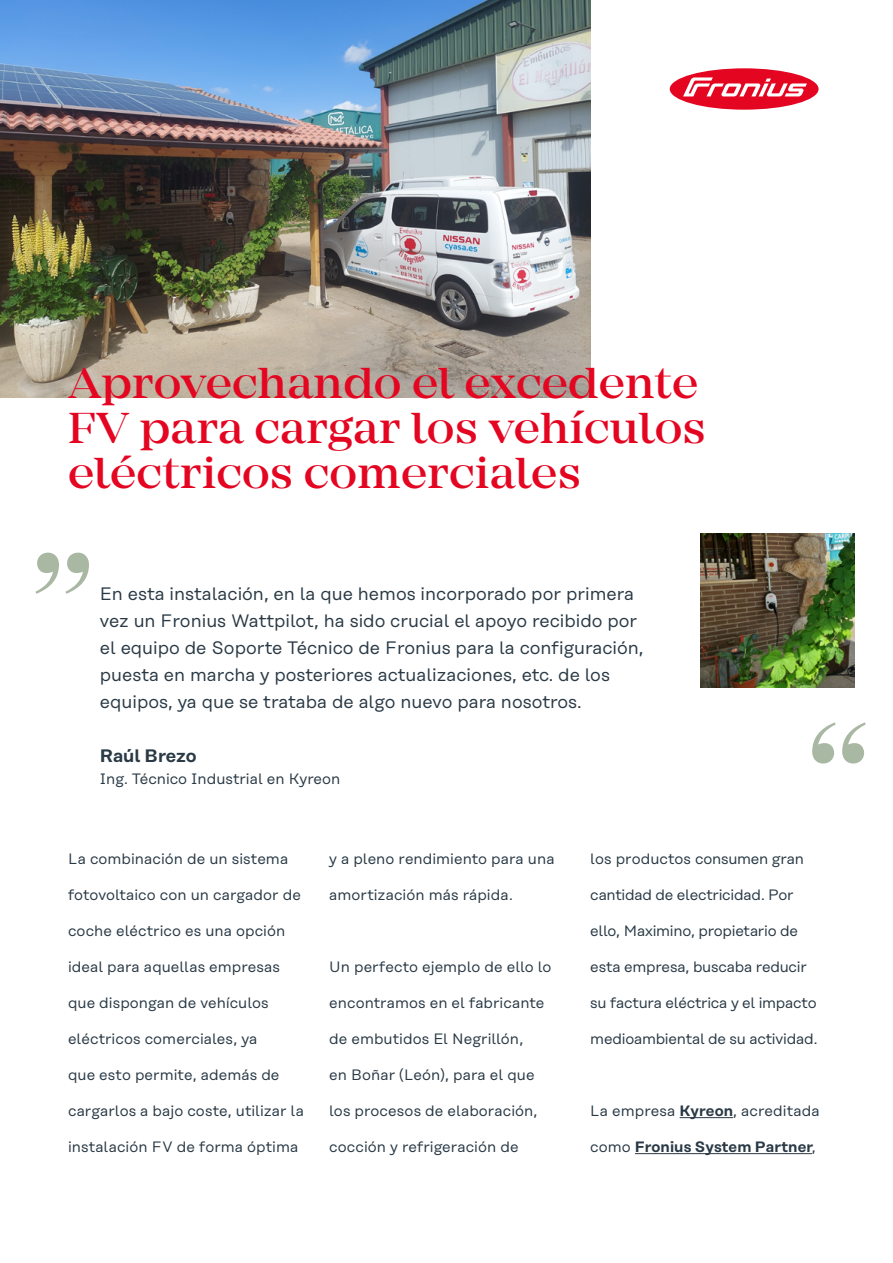
<style>
.page{position:relative;width:893px;height:1263px;background:#fff}
.page>*{position:absolute;margin:0;border:0;box-sizing:border-box;transform-origin:0 0}
.t1{font:500 45px/45px "Mirador";color:#e40521}
.t2{font:18px/27px "Rational Text";color:#293945}
.t3{font:600 18px "Rational Text";letter-spacing:-.005em;color:#293945}
.t4{font:15px "Rational Text";color:#293945}
.t5{font:15px "Rational Text";letter-spacing:-.02em;color:#293945}
.t6{font:600 15px "Rational Text";letter-spacing:.005em;color:#293945}
.s1{font-weight:600}
.s2{font-weight:400}
</style>
<div class="page">
<img style="left:0;top:0;width:590px;height:398px">
<img style="left:700px;top:533px;width:155px;height:154px">
<svg style="left:35px;top:553px;width:54px;height:41px"></svg>
<svg style="left:812px;top:722px;width:54px;height:41px"></svg>
<hr style="left:680px;top:1117px;width:53px;height:1px;background:#293945">
<hr style="left:635px;top:1153px;width:177px;height:1px;background:#293945">
<div style="left:670px;top:68px;width:149px;height:42px;background:#e40521;border-radius:50%"></div>
<svg style="left:683px;top:77px;width:124px;height:19px"></svg>
<h1 class="t1" style="left:68px;top:360px;width:639px">Aprovechando el excedente<br>FV para cargar los vehículos eléctricos comerciales</h1>
<p class="t2" style="left:100px;top:580px;width:545px">En esta instalación, en la que hemos incorporado por primera vez un Fronius Wattpilot, ha sido crucial el apoyo recibido por el equipo de Soporte Técnico de Fronius para la configuración, puesta en marcha y posteriores actualizaciones, etc. de los equipos, ya que se trataba de algo nuevo para nosotros.</p>
<p class="t3" style="left:100px;top:745px;width:98px">Raúl Brezo</p>
<p class="t4" style="left:100px;top:770px;width:242px">Ing. Técnico Industrial en Kyreon</p>
<p class="t4" style="left:68px;top:850px;width:222px">La combinación de un sistema</p>
<p class="t4" style="left:68px;top:886px;width:234px">fotovoltaico con un cargador de</p>
<p class="t4" style="left:68px;top:922px;width:219px">coche eléctrico es una opción</p>
<p class="t4" style="left:68px;top:958px;width:214px">ideal para aquellas empresas</p>
<p class="t4" style="left:68px;top:994px;width:202px">que dispongan de vehículos</p>
<p class="t4" style="left:68px;top:1030px;width:191px">eléctricos comerciales, ya</p>
<p class="t4" style="left:68px;top:1066px;width:213px">que esto permite, además de</p>
<p class="t4" style="left:68px;top:1102px;width:237px">cargarlos a bajo coste, utilizar la</p>
<p class="t4" style="left:68px;top:1138px;width:232px">instalación FV de forma óptima</p>
<p class="t4" style="left:329px;top:850px;width:227px">y a pleno rendimiento para una</p>
<p class="t4" style="left:329px;top:886px;width:185px">amortización más rápida.</p>
<p class="t4" style="left:329px;top:958px;width:224px">Un perfecto ejemplo de ello lo</p>
<p class="t4" style="left:329px;top:994px;width:217px">encontramos en el fabricante</p>
<p class="t4" style="left:329px;top:1030px;width:196px">de embutidos El Negrillón,</p>
<p class="t4" style="left:329px;top:1066px;width:207px">en Boñar (León), para el que</p>
<p class="t4" style="left:329px;top:1102px;width:210px">los procesos de elaboración,</p>
<p class="t4" style="left:329px;top:1138px;width:191px">cocción y refrigeración de</p>
<p class="t4" style="left:590px;top:850px;width:215px">los productos consumen gran</p>
<p class="t4" style="left:590px;top:886px;width:205px">cantidad de electricidad. Por</p>
<p class="t5" style="left:590px;top:922px;width:209px">ello, Maximino, propietario de</p>
<p class="t4" style="left:590px;top:958px;width:218px">esta empresa, buscaba reducir</p>
<p class="t4" style="left:590px;top:994px;width:228px">su factura eléctrica y el impacto</p>
<p class="t4" style="left:590px;top:1030px;width:229px">medioambiental de su actividad.</p>
<p class="t4" style="left:590px;top:1102px;width:231px">La empresa <span class="s1">Kyreon</span>, acreditada</p>
<p class="t6" style="left:590px;top:1138px;width:227px"><span class="s2">como</span> Fronius System Partner<span class="s2">,</span></p>
</div>
